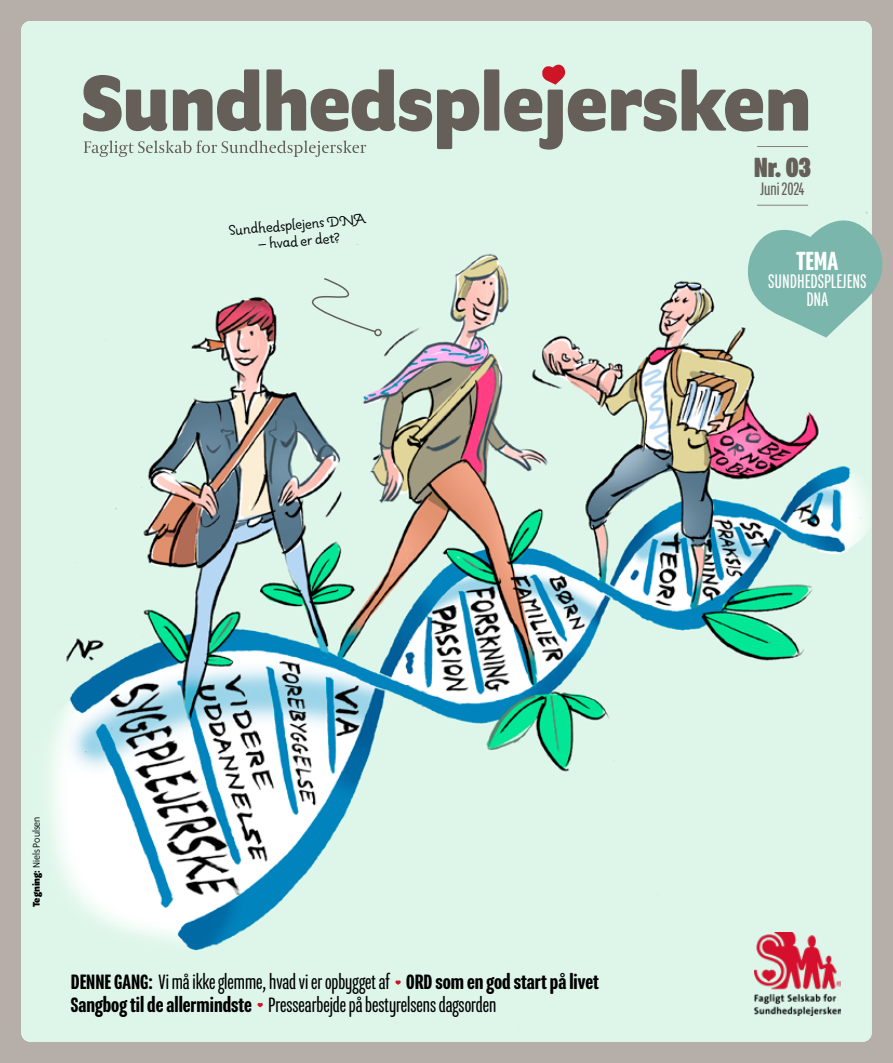
<style>
.page{position:relative;width:893px;height:1063px;background:#b6aea9}
.page>*{position:absolute;margin:0;border:0;box-sizing:border-box;transform-origin:0 0}
.t1{font:900 30px "Program Nar OT";color:#665f59}
.t2{font:500 28.35px "Program Nar OT";color:#fff}
.t3{font:22.5px/22.5px "Program Nar OT";color:#000}
.t4{font:21.3px/18px "Program Nar OT";color:#fff;text-align:center}
.t5{font:19.5px "Program Nar OT";color:#665f59}
.t6{font:16.5px "Pauline";color:#000}
.t7{font:10.5px "Program OT";color:#000}
.s1{font-weight:700}
.s2{font-weight:500}
</style>
<div class="page">
<img style="left:21px;top:21px;width:851px;height:1021px">
<svg style="left:84px;top:150px;width:282px;height:7px"></svg>
<svg style="left:83px;top:69px;width:725px;height:81px;fill:#ddf6e9"></svg>
<svg style="left:540px;top:61px;width:28px;height:24px"></svg>
<svg style="left:736px;top:202px;width:147px;height:136px"></svg>
<svg style="left:395px;top:980px;width:6px;height:5px"></svg>
<svg style="left:257px;top:1002px;width:6px;height:5px"></svg>
<hr style="left:757px;top:146px;width:51px;height:1px;background:#8b8079">
<hr style="left:757px;top:205px;width:51px;height:1px;background:#8b8079">
<img style="left:755px;top:932px;width:85px;height:83px">
<svg style="left:307px;top:277px;width:70px;height:56px"></svg>
<div style="left:374px;top:329px;width:8px;height:7px;border:2px solid #665f59;border-radius:50%"></div>
<p class="t6" style="left:228px;top:220px;width:139px;rotate:-5deg">Sundhedsplejens DNA</p>
<p class="t6" style="left:257px;top:235px;width:84px;rotate:-5deg">– hvad er det?</p>
<h1 class="t1" style="left:754px;top:150px;width:58px">Nr. 03</h1>
<p class="t5" style="left:761px;top:178px;width:45px">Juni 2024</p>
<p class="t2" style="left:796px;top:246px;width:43px">TEMA</p>
<p class="t4" style="left:768px;top:273px;width:100px">SUNDHEDSPLEJENS<br>DNA</p>
<p class="t7" style="left:31px;top:907px;width:92px;rotate:-90deg"><span class="s1">Tegning:</span> Niels Poulsen</p>
<p class="t3" style="left:71px;top:971px;width:530px"><span class="s2">DENNE GANG:</span> Vi må ikke glemme, hvad vi er opbygget af <span class="s2">ORD som en god start på livet<br>Sangbog til de allermindste</span> Pressearbejde på bestyrelsens dagsorden</p>
</div>
